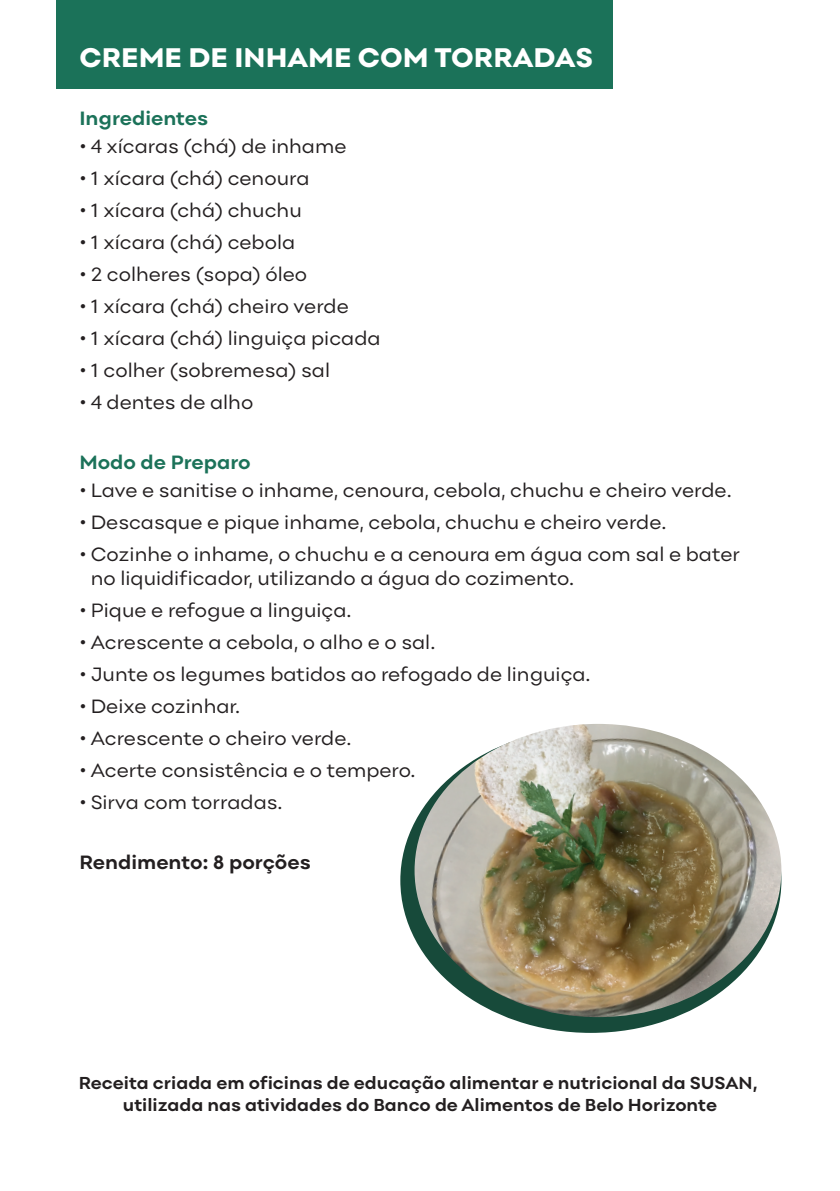
<style>
.page{position:relative;width:840px;height:1191px;background:#fff}
.page>*{position:absolute;margin:0;border:0;box-sizing:border-box;transform-origin:0 0}
.t1{font:800 28px "Point";color:#fff}
.t2{font:20px/24px "Point";color:#231f20}
.t3{font:700 20px "Point";color:#1b7259}
.t4{font:700 20px "Point";color:#231f20}
.t5{font:700 18px/22px "Point";color:#231f20;text-align:center}
</style>
<div class="page">
<div style="left:400px;top:728px;width:381px;height:305px;background:#174a3a;border-radius:50%"></div>
<img style="left:414px;top:724px;width:367px;height:293px">
<div style="left:56px;top:0;width:556px;height:89px;background:#1b7259"></div>
<h1 class="t1" style="left:79px;top:40px;width:515px">CREME DE INHAME COM TORRADAS</h1>
<p class="t3" style="left:79px;top:106px;width:130px">Ingredientes</p>
<p class="t2" style="left:79px;top:134px;width:268px">• 4 xícaras (chá) de inhame</p>
<p class="t2" style="left:79px;top:166px;width:231px">• 1 xícara (chá) cenoura</p>
<p class="t2" style="left:79px;top:198px;width:224px">• 1 xícara (chá) chuchu</p>
<p class="t2" style="left:79px;top:230px;width:217px">• 1 xícara (chá) cebola</p>
<p class="t2" style="left:79px;top:262px;width:229px">• 2 colheres (sopa) óleo</p>
<p class="t2" style="left:79px;top:294px;width:271px">• 1 xícara (chá) cheiro verde</p>
<p class="t2" style="left:79px;top:326px;width:302px">• 1 xícara (chá) linguiça picada</p>
<p class="t2" style="left:79px;top:358px;width:252px">• 1 colher (sobremesa) sal</p>
<p class="t2" style="left:79px;top:390px;width:175px">• 4 dentes de alho</p>
<p class="t3" style="left:79px;top:450px;width:173px">Modo de Preparo</p>
<p class="t2" style="left:79px;top:478px;width:653px">• Lave e sanitise o inhame, cenoura, cebola, chuchu e cheiro verde.</p>
<p class="t2" style="left:79px;top:510px;width:588px">• Descasque e pique inhame, cebola, chuchu e cheiro verde.</p>
<p class="t2" style="left:91px;top:542px;width:650px;text-indent:-11px">• Cozinhe o inhame, o chuchu e a cenoura em água com sal e bater no liquidificador, utilizando a água do cozimento.</p>
<p class="t2" style="left:79px;top:598px;width:273px">• Pique e refogue a linguiça.</p>
<p class="t2" style="left:79px;top:630px;width:357px">• Acrescente a cebola, o alho e o sal.</p>
<p class="t2" style="left:79px;top:662px;width:512px">• Junte os legumes batidos ao refogado de linguiça.</p>
<p class="t2" style="left:79px;top:694px;width:162px">• Deixe cozinhar.</p>
<p class="t2" style="left:79px;top:726px;width:273px">• Acrescente o cheiro verde.</p>
<p class="t2" style="left:79px;top:758px;width:337px">• Acerte consistência e o tempero.</p>
<p class="t2" style="left:79px;top:790px;width:205px">• Sirva com torradas.</p>
<p class="t4" style="left:79px;top:850px;width:233px">Rendimento: 8 porções</p>
<p class="t5" style="left:79px;top:1071px;width:679px">Receita criada em oficinas de educação alimentar e nutricional da SUSAN, utilizada nas atividades do Banco de Alimentos de Belo Horizonte</p>
</div>
